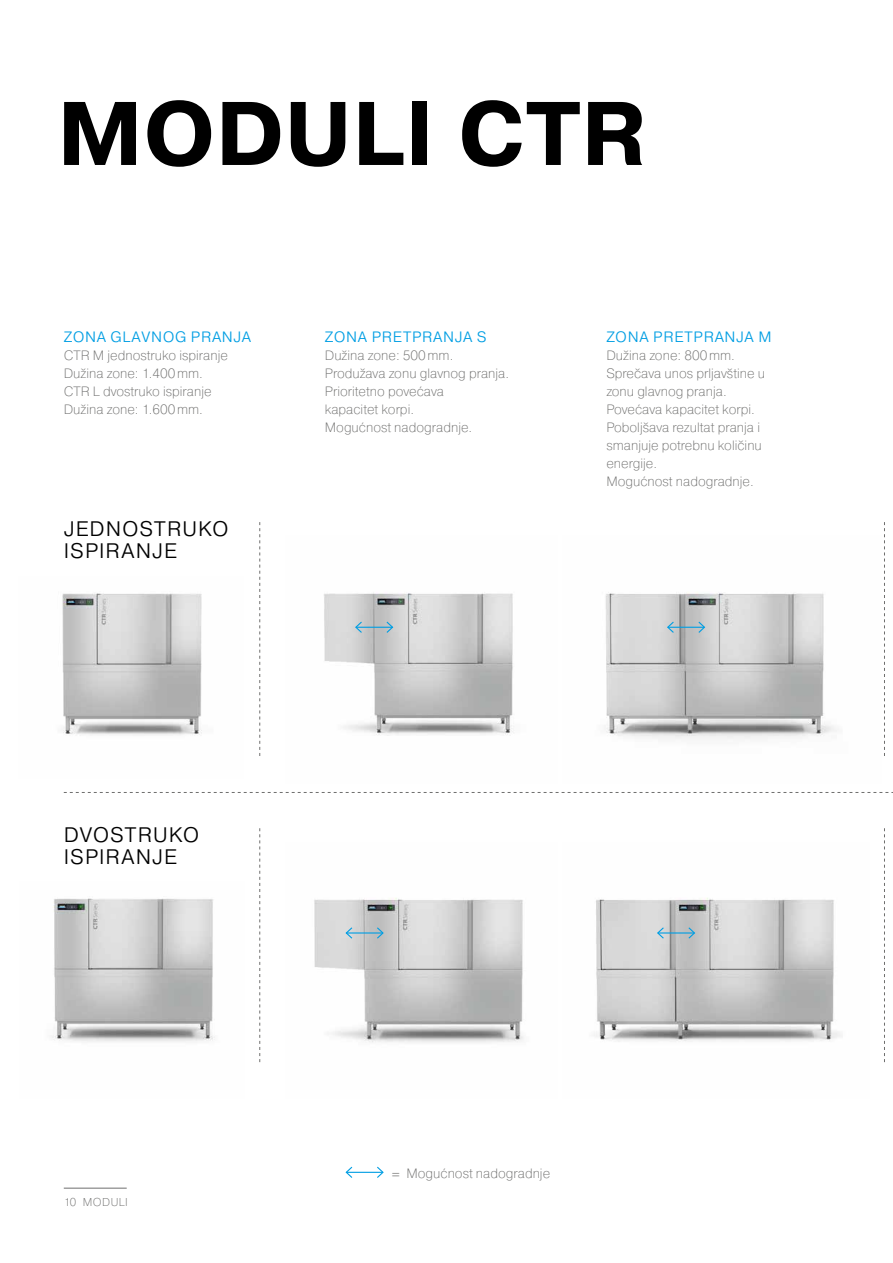
<style>
.page{position:relative;width:893px;height:1263px;background:#fff}
.page>*{position:absolute;margin:0;border:0;box-sizing:border-box;transform-origin:0 0}
.t1{font:700 90px "Pragmatica";letter-spacing:.005em;color:#000}
.t2{font:300 21px/22.5px "Pragmatica";letter-spacing:.045em;color:#000}
.t3{font:300 15px "Pragmatica";letter-spacing:.04em;color:#009ee3}
.t4{font:200 13.5px/18px "Pragmatica";color:#6f6f6e}
.t5{font:200 11.4px "Pragmatica";letter-spacing:.04em;color:#6f6f6e}
.s1{font-family:"Frutiger LT Pro";font-weight:300;font-stretch:condensed}
</style>
<div class="page">
<img style="left:324px;top:593px;width:190px;height:143px">
<img style="left:314px;top:898px;width:210px;height:145px">
<img style="left:594px;top:898px;width:248px;height:144px">
<img style="left:62px;top:593px;width:140px;height:143px">
<img style="left:605px;top:592px;width:232px;height:147px">
<svg style="left:64px;top:792px;width:829px;height:1px"></svg>
<svg style="left:259px;top:522px;width:1px;height:234px"></svg>
<svg style="left:884px;top:522px;width:1px;height:234px"></svg>
<svg style="left:259px;top:828px;width:1px;height:234px"></svg>
<svg style="left:884px;top:828px;width:1px;height:234px"></svg>
<hr style="left:668px;top:627px;width:36px;height:1px;background:#009ee3">
<svg style="left:697px;top:620px;width:9px;height:14px"></svg>
<svg style="left:666px;top:620px;width:9px;height:14px"></svg>
<hr style="left:346px;top:932px;width:37px;height:1px;background:#009ee3">
<svg style="left:376px;top:926px;width:9px;height:14px"></svg>
<svg style="left:345px;top:926px;width:8px;height:14px"></svg>
<hr style="left:658px;top:932px;width:36px;height:1px;background:#009ee3">
<svg style="left:687px;top:926px;width:9px;height:14px"></svg>
<svg style="left:656px;top:926px;width:9px;height:14px"></svg>
<hr style="left:356px;top:627px;width:36px;height:1px;background:#009ee3">
<svg style="left:385px;top:620px;width:9px;height:14px"></svg>
<svg style="left:354px;top:620px;width:9px;height:14px"></svg>
<img style="left:52px;top:898px;width:163px;height:144px">
<hr style="left:64px;top:1188px;width:63px;height:1px;background:#6f6f6e">
<hr style="left:346px;top:1172px;width:37px;height:1px;background:#009ee3">
<svg style="left:376px;top:1166px;width:8px;height:12px"></svg>
<svg style="left:345px;top:1166px;width:8px;height:12px"></svg>
<h1 class="t1" style="left:57px;top:76px;width:590px">MODULI CTR</h1>
<p class="t3" style="left:64px;top:327px;width:189px">ZONA GLAVNOG PRANJA</p>
<p class="t4" style="left:64px;top:346px;width:166px">CTR M jednostruko ispiranje<br>Dužina zone: 1.400mm.<br>CTR L dvostruko ispiranje<br>Dužina zone: 1.600mm.</p>
<h2 class="t2" style="left:64px;top:517px;width:166px">JEDNOSTRUKO<br>ISPIRANJE</h2>
<p class="t3" style="left:325px;top:327px;width:163px">ZONA PRETPRANJA S</p>
<p class="t4" style="left:325px;top:346px;width:186px">Dužina zone: 500mm.<br>Produžava zonu glavnog pranja.<br>Prioritetno povećava<br>kapacitet korpi.<br>Mogućnost nadogradnje.</p>
<p class="t3" style="left:606px;top:327px;width:167px">ZONA PRETPRANJA M</p>
<p class="t4" style="left:606px;top:346px;width:160px">Dužina zone: 800mm.<br>Sprečava unos prljavštine u zonu glavnog pranja.<br>Povećava kapacitet korpi.<br>Poboljšava rezultat pranja i smanjuje potrebnu količinu energije.<br>Mogućnost nadogradnje.</p>
<h2 class="t2" style="left:64px;top:823px;width:137px">DVOSTRUKO<br>ISPIRANJE</h2>
<p class="t5" style="left:64px;top:1195px;width:66px">10 MODULI</p>
<p class="t4" style="left:392px;top:1164px;width:160px"><span class="s1">=</span> Mogućnost nadogradnje</p>
</div>
